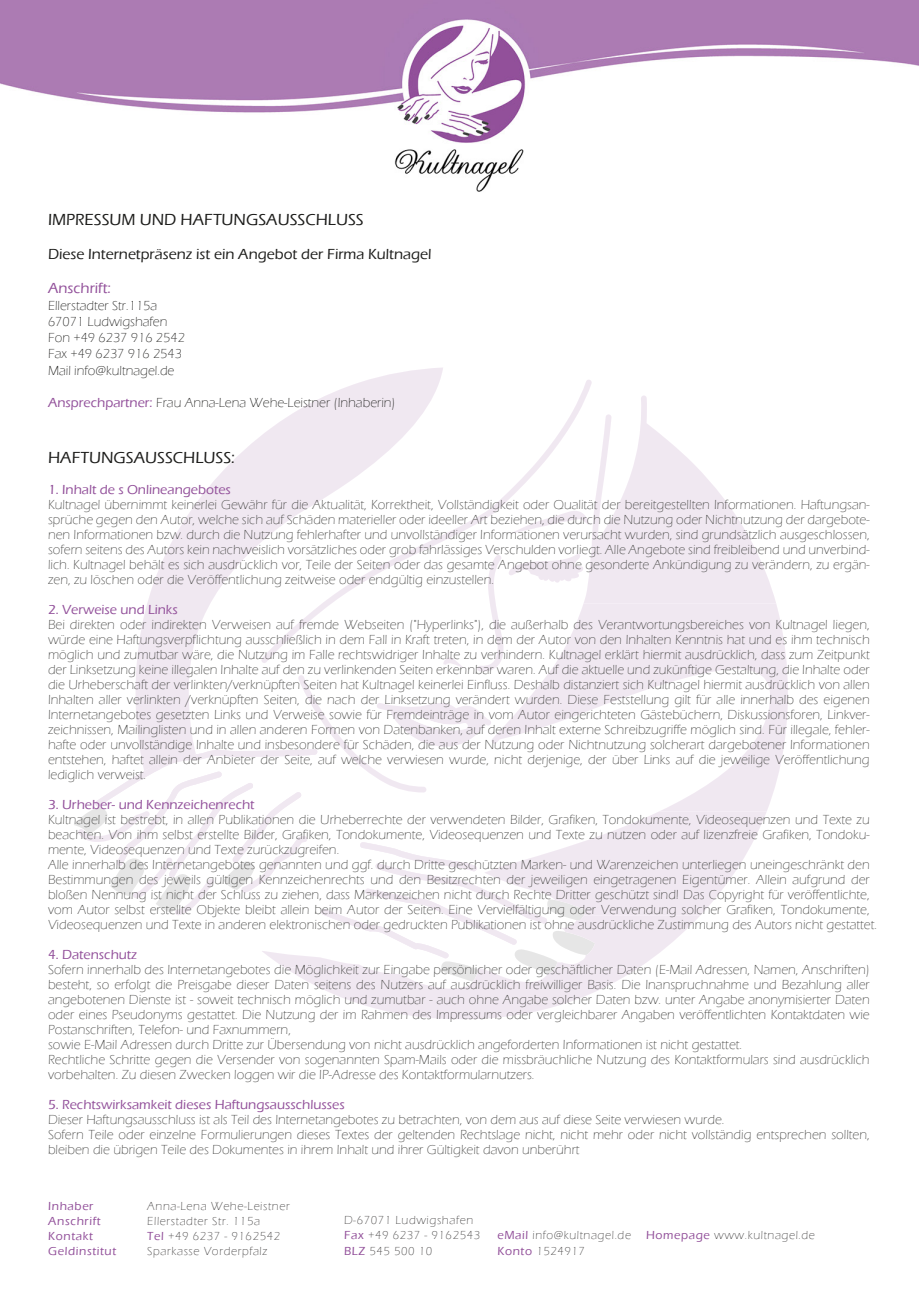
<style>
.page{position:relative;width:919px;height:1289px;background:#fff}
.page>*{position:absolute;margin:0;border:0;box-sizing:border-box;transform-origin:0 0}
.t1{font:500 16.5px "Eras ITC";color:#1d1d1b}
.t2{font:500 15px "Eras ITC";color:#1d1d1b}
.t3{font:500 15px "Eras ITC";color:#92509a}
.t4{font:300 13.5px/15px "Eras ITC";color:#3f3f3d}
.t5{font:300 13.5px/16.2px "Eras ITC";color:#1d1d1b}
.t6{font:500 13.5px "Eras ITC";color:#92509a}
.t7{font:300 12px/15px "Eras ITC";letter-spacing:.05em;color:#3f3d3d}
.t8{font:500 12px/15px "Eras ITC";letter-spacing:.05em;color:#92509a}
.s1{font-weight:500;color:#92509a}
</style>
<div class="page">
<svg style="left:776px;top:604px;width:11px;height:178px;fill:#f0e8f1"></svg>
<svg style="left:328px;top:367px;width:115px;height:28px;fill:#f0e8f1"></svg>
<svg style="left:74px;top:395px;width:702px;height:624px"></svg>
<img style="left:0;top:0;width:918px;height:192px">
<p class="t1" style="left:48px;top:210px;width:317px">IMPRESSUM UND HAFTUNGSAUSSCHLUSS</p>
<p class="t2" style="left:48px;top:246px;width:385px">Diese Internetpräsenz ist ein Angebot der Firma Kultnagel</p>
<p class="t3" style="left:48px;top:280px;width:64px">Anschrift:</p>
<p class="t5" style="left:48px;top:297px;width:138px">Ellerstadter Str.115a<br>67071 Ludwigshafen<br>Fon +49 6237 916 2542<br>Fax +49 6237 916 2543<br>Mail info@kultnagel.de</p>
<p class="t5" style="left:48px;top:394px;width:349px"><span class="s1">Ansprechpartner:</span> Frau Anna-Lena Wehe-Leistner (Inhaberin)</p>
<p class="t1" style="left:48px;top:448px;width:188px">HAFTUNGSAUSSCHLUSS:</p>
<p class="t6" style="left:48px;top:482px;width:184px">1. Inhalt de s Onlineangebotes</p>
<p class="t4" style="left:48px;top:497px;width:823px;text-align:justify">Kultnagel übernimmt keinerlei Gewähr für die Aktualität, Korrektheit, Vollständigkeit oder Qualität der bereitgestellten Informationen. Haftungsan&shy;sprüche gegen den Autor, welche sich auf Schäden materieller oder ideeller Art beziehen, die durch die Nutzung oder Nichtnutzung der dargebote&shy;nen Informationen bzw. durch die Nutzung fehlerhafter und unvollständiger Informationen verursacht wurden, sind grundsätzlich ausgeschlossen, sofern seitens des Autors kein nachweislich vorsätzliches oder grob fahrlässiges Verschulden vorliegt. Alle Angebote sind freibleibend und unverbind&shy;lich. Kultnagel behält es sich ausdrücklich vor, Teile der Seiten oder das gesamte Angebot ohne gesonderte Ankündigung zu verändern, zu ergän&shy;zen, zu löschen oder die Veröffentlichung zeitweise oder endgültig einzustellen.</p>
<p class="t6" style="left:48px;top:602px;width:131px">2. Verweise und Links</p>
<p class="t4" style="left:48px;top:617px;width:823px;text-align:justify">Bei direkten oder indirekten Verweisen auf fremde Webseiten ("Hyperlinks"), die außerhalb des Verantwortungsbereiches von Kultnagel liegen, würde eine Haftungsverpflichtung ausschließlich in dem Fall in Kraft treten, in dem der Autor von den Inhalten Kenntnis hat und es ihm technisch möglich und zumutbar wäre, die Nutzung im Falle rechtswidriger Inhalte zu verhindern. Kultnagel erklärt hiermit ausdrücklich, dass zum Zeitpunkt der Linksetzung keine illegalen Inhalte auf den zu verlinkenden Seiten erkennbar waren. Auf die aktuelle und zukünftige Gestaltung, die Inhalte oder die Urheberschaft der verlinkten/verknüpften Seiten hat Kultnagel keinerlei Einfluss. Deshalb distanziert sich Kultnagel hiermit ausdrücklich von allen Inhalten aller verlinkten /verknüpften Seiten, die nach der Linksetzung verändert wurden. Diese Feststellung gilt für alle innerhalb des eigenen Internetangebotes gesetzten Links und Verweise sowie für Fremdeinträge in vom Autor eingerichteten Gästebüchern, Diskussionsforen, Linkver&shy;zeichnissen, Mailinglisten und in allen anderen Formen von Datenbanken, auf deren Inhalt externe Schreibzugriffe möglich sind. Für illegale, fehler&shy;hafte oder unvollständige Inhalte und insbesondere für Schäden, die aus der Nutzung oder Nichtnutzung solcherart dargebotener Informationen entstehen, haftet allein der Anbieter der Seite, auf welche verwiesen wurde, nicht derjenige, der über Links auf die jeweilige Veröffentlichung lediglich verweist.</p>
<p class="t6" style="left:48px;top:797px;width:208px">3. Urheber- und Kennzeichenrecht</p>
<p class="t4" style="left:48px;top:812px;width:830px">Kultnagel ist bestrebt, in allen Publikationen die Urheberrechte der verwendeten Bilder, Grafiken, Tondokumente, Videosequenzen und Texte zu beachten. Von ihm selbst erstellte Bilder, Grafiken, Tondokumente, Videosequenzen und Texte zu nutzen oder auf lizenzfreie Grafiken, Tondoku&shy;mente, Videosequenzen und Texte zurückzugreifen.<br>Alle innerhalb des Internetangebotes genannten und ggf. durch Dritte geschützten Marken- und Warenzeichen unterliegen uneingeschränkt den Bestimmungen des jeweils gültigen Kennzeichenrechts und den Besitzrechten der jeweiligen eingetragenen Eigentümer. Allein aufgrund der bloßen Nennung ist nicht der Schluss zu ziehen, dass Markenzeichen nicht durch Rechte Dritter geschützt sind! Das Copyright für veröffentlichte, vom Autor selbst erstellte Objekte bleibt allein beim Autor der Seiten. Eine Vervielfältigung oder Verwendung solcher Grafiken, Tondokumente, Videosequenzen und Texte in anderen elektronischen oder gedruckten Publikationen ist ohne ausdrückliche Zustimmung des Autors nicht gestattet.</p>
<p class="t6" style="left:48px;top:947px;width:91px">4. Datenschutz</p>
<p class="t4" style="left:48px;top:962px;width:823px">Sofern innerhalb des Internetangebotes die Möglichkeit zur Eingabe persönlicher oder geschäftlicher Daten (E-Mail Adressen, Namen, Anschriften) besteht, so erfolgt die Preisgabe dieser Daten seitens des Nutzers auf ausdrücklich freiwilliger Basis. Die Inanspruchnahme und Bezahlung aller angebotenen Dienste ist - soweit technisch möglich und zumutbar - auch ohne Angabe solcher Daten bzw. unter Angabe anonymisierter Daten oder eines Pseudonyms gestattet. Die Nutzung der im Rahmen des Impressums oder vergleichbarer Angaben veröffentlichten Kontaktdaten wie Postanschriften, Telefon- und Faxnummern,<br>sowie E-Mail Adressen durch Dritte zur Übersendung von nicht ausdrücklich angeforderten Informationen ist nicht gestattet.<br>Rechtliche Schritte gegen die Versender von sogenannten Spam-Mails oder die missbräuchliche Nutzung des Kontaktformulars sind ausdrücklich vorbehalten. Zu diesen Zwecken loggen wir die IP-Adresse des Kontaktformularnutzers.</p>
<p class="t6" style="left:48px;top:1097px;width:298px">5. Rechtswirksamkeit dieses Haftungsausschlusses</p>
<p class="t4" style="left:48px;top:1112px;width:823px">Dieser Haftungsausschluss ist als Teil des Internetangebotes zu betrachten, von dem aus auf diese Seite verwiesen wurde.<br>Sofern Teile oder einzelne Formulierungen dieses Textes der geltenden Rechtslage nicht, nicht mehr oder nicht vollständig entsprechen sollten, bleiben die übrigen Teile des Dokumentes in ihrem Inhalt und ihrer Gültigkeit davon unberührt</p>
<p class="t8" style="left:48px;top:1198px;width:69px">Inhaber<br>Anschrift<br>Kontakt<br>Geldinstitut</p>
<p class="t7" style="left:147px;top:1198px;width:144px">Anna-Lena Wehe-Leistner<br>Ellerstadter Str. 115a<br><span class="s1">Tel</span> +49 6237 - 9162542<br>Sparkasse Vorderpfalz</p>
<p class="t7" style="left:344px;top:1213px;width:138px">D-67071 Ludwigshafen<br><span class="s1">Fax</span> +49 6237 - 9162543<br><span class="s1">BLZ</span> 545 500 10</p>
<p class="t7" style="left:497px;top:1228px;width:135px"><span class="s1">eMail</span> info@kultnagel.de</p>
<p class="t7" style="left:646px;top:1228px;width:170px"><span class="s1">Homepage</span> www.kultnagel.de</p>
<p class="t7" style="left:497px;top:1243px;width:89px"><span class="s1">Konto</span> 1524917</p>
</div>
